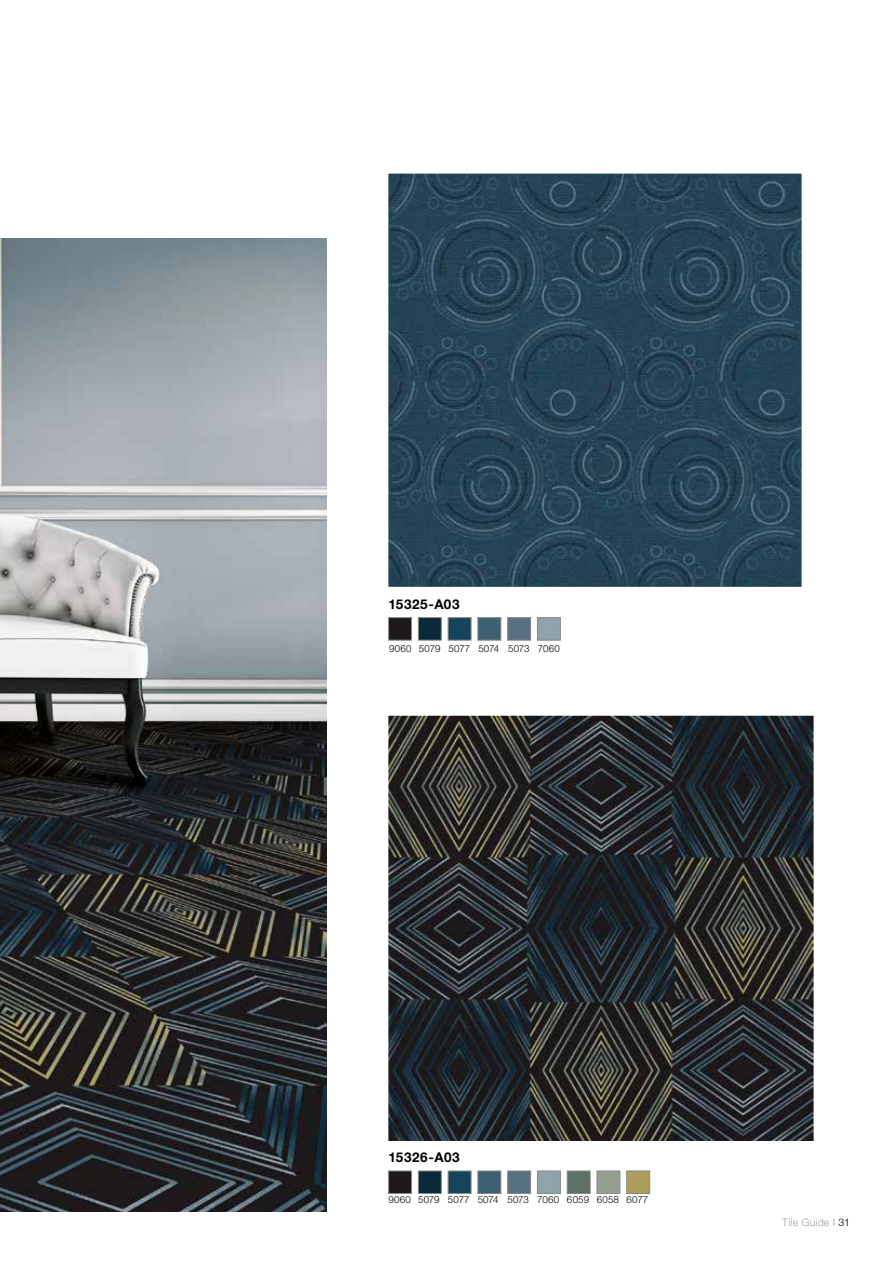
<style>
.page{position:relative;width:893px;height:1263px;background:#fff}
.page>*{position:absolute;margin:0;border:0;box-sizing:border-box;transform-origin:0 0}
.t1{font:700 13.5px "Helvetica Neue LT Pro";letter-spacing:.045em;color:#000}
.t2{font:300 10.5px "Helvetica Neue LT Pro";letter-spacing:.02em;color:#9d9d9c}
.t3{font:300 9.75px "Helvetica Neue LT Pro";letter-spacing:.015em;color:#000}
.s1{color:#000}
</style>
<div class="page">
<img style="left:0;top:239px;width:326px;height:973px">
<svg style="left:388px;top:715px;width:426px;height:426px;background:#2c3032"></svg>
<img style="left:389px;top:175px;width:412px;height:411px">
<div style="left:388px;top:1171px;width:24px;height:23px;background:#1d191a;border:1px solid #878787"></div>
<div style="left:507px;top:1171px;width:24px;height:23px;background:#587181;border:1px solid #878787"></div>
<div style="left:626px;top:1171px;width:24px;height:23px;background:#ac9e5a;border:1px solid #878787"></div>
<div style="left:448px;top:1171px;width:23px;height:23px;background:#16445a;border:1px solid #878787"></div>
<div style="left:567px;top:1171px;width:23px;height:23px;background:#5e7167;border:1px solid #878787"></div>
<div style="left:418px;top:1171px;width:23px;height:23px;background:#0c293b;border:1px solid #878787"></div>
<div style="left:537px;top:1171px;width:24px;height:23px;background:#90a2aa;border:1px solid #878787"></div>
<div style="left:478px;top:1171px;width:23px;height:23px;background:#3e6172;border:1px solid #878787"></div>
<div style="left:597px;top:1171px;width:23px;height:23px;background:#959f92;border:1px solid #878787"></div>
<div style="left:388px;top:617px;width:24px;height:23px;background:#1d191a;border:1px solid #878787"></div>
<div style="left:507px;top:617px;width:24px;height:23px;background:#587181;border:1px solid #878787"></div>
<div style="left:448px;top:617px;width:23px;height:23px;background:#16445a;border:1px solid #878787"></div>
<div style="left:418px;top:617px;width:23px;height:23px;background:#0c293b;border:1px solid #878787"></div>
<div style="left:537px;top:617px;width:24px;height:23px;background:#90a2aa;border:1px solid #878787"></div>
<div style="left:478px;top:617px;width:23px;height:23px;background:#3e6172;border:1px solid #878787"></div>
<h1 class="t1" style="left:388px;top:596px;width:73px">15325-A03</h1>
<p class="t3" style="left:389px;top:643px;width:172px">9060 5079 5077 5074 5073 7060</p>
<h1 class="t1" style="left:388px;top:1149px;width:73px">15326-A03</h1>
<p class="t3" style="left:388px;top:1194px;width:261px">9060 5079 5077 5074 5073 7060 6059 6058 6077</p>
<p class="t2" style="left:782px;top:1215px;width:69px">Tile Guide I <span class="s1">31</span></p>
</div>
